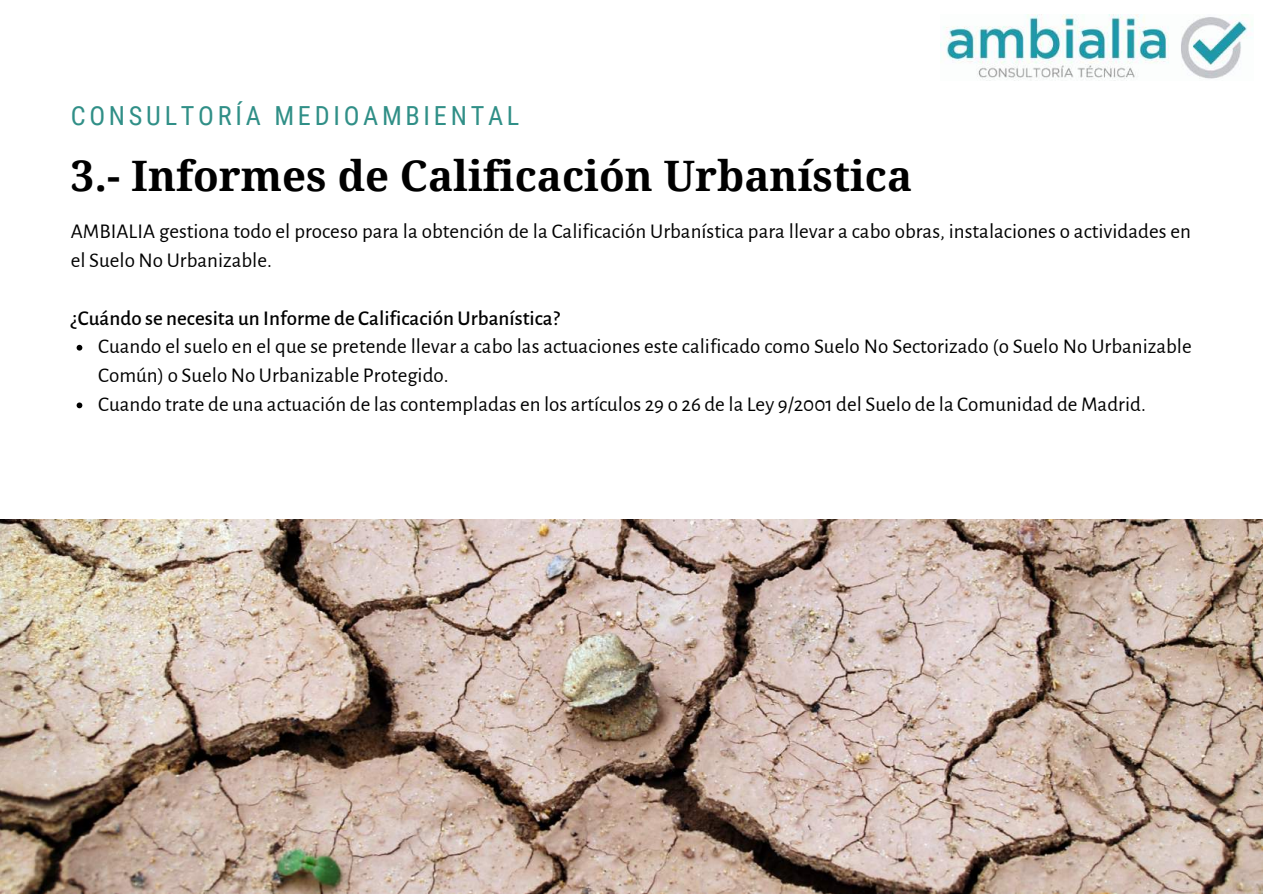
<style>
.page{position:relative;width:1263px;height:894px;background:#fff}
.page>*{position:absolute;margin:0;border:0;box-sizing:border-box;transform-origin:0 0}
.t1{font:700 42px "Droid Serif";color:#000}
.t2{font:26.25px "Roboto Condensed";letter-spacing:.14em;color:#308f87}
.t3{font:21px/28.8px "Alegreya Sans";color:#000}
.t4{font:500 21px "Alegreya Sans";color:#000}
</style>
<div class="page">
<img style="left:941px;top:15px;width:312px;height:65px">
<img style="left:0;top:519px;width:1263px;height:374px">
<svg style="left:77px;top:345px;width:5px;height:5px"></svg>
<svg style="left:77px;top:402px;width:5px;height:6px"></svg>
<p class="t2" style="left:71px;top:101px;width:450px">CONSULTORÍA MEDIOAMBIENTAL</p>
<h1 class="t1" style="left:71px;top:152px;width:843px">3.- Informes de Calificación Urbanística</h1>
<p class="t3" style="left:71px;top:217px;width:1122px">AMBIALIA gestiona todo el proceso para la obtención de la Calificación Urbanística para llevar a cabo obras, instalaciones o actividades en el Suelo No Urbanizable.</p>
<p class="t4" style="left:71px;top:305px;width:491px">¿Cuándo se necesita un Informe de Calificación Urbanística?</p>
<p class="t3" style="left:98px;top:332px;width:1095px">Cuando el suelo en el que se pretende llevar a cabo las actuaciones este calificado como Suelo No Sectorizado (o Suelo No Urbanizable<br>Común) o Suelo No Urbanizable Protegido.<br>Cuando trate de una actuación de las contempladas en los artículos 29 o 26 de la Ley 9/2001 del Suelo de la Comunidad de Madrid.</p>
</div>
